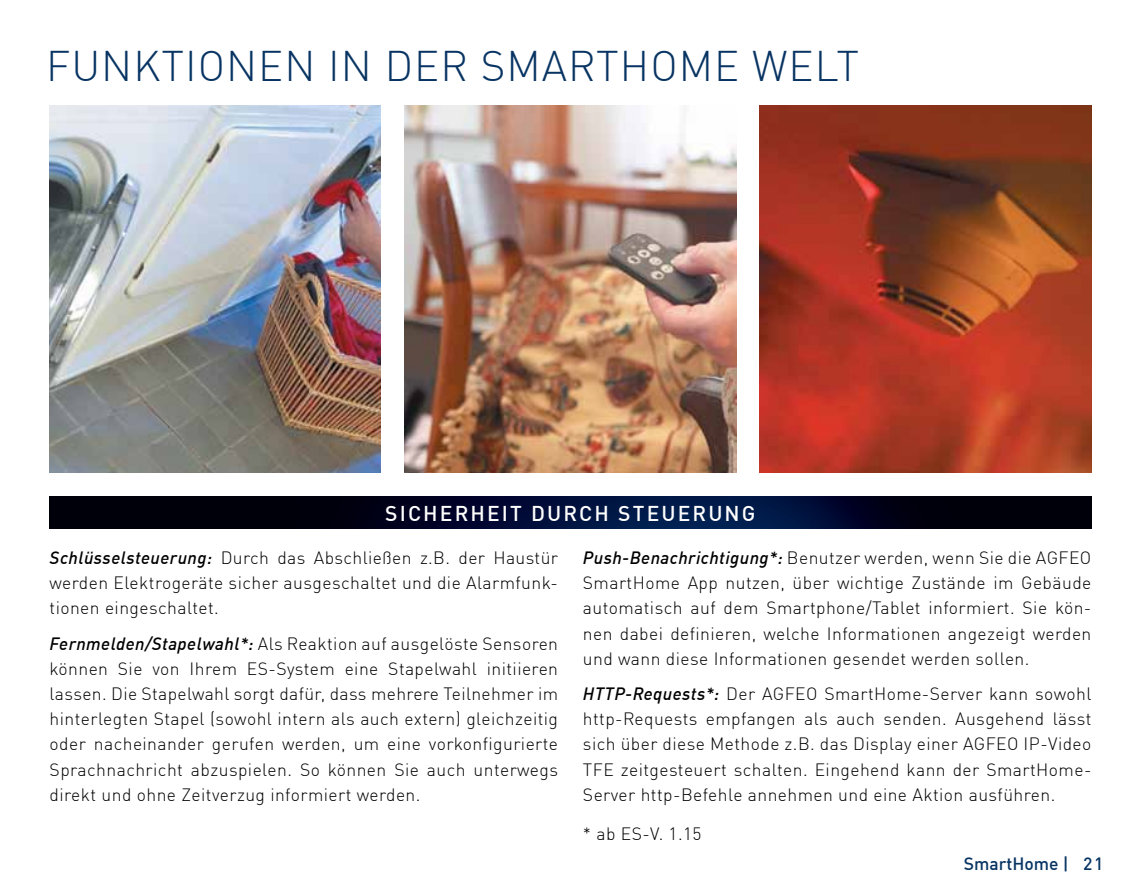
<style>
.page{position:relative;width:1141px;height:893px;background:#fff}
.page>*{position:absolute;margin:0;border:0;box-sizing:border-box;transform-origin:0 0}
.t1{font:300 42px "DIN Offc";letter-spacing:.025em;color:#083463}
.t2{font:500 21px "DIN Offc";letter-spacing:.1em;color:#fff}
.t3{font:300 17.5px/25.2px "DIN Offc";letter-spacing:.025em;color:#000;text-align:justify}
.t4{font:500 17.5px "DIN Offc";color:#083463}
.s1{font-weight:500;font-style:italic}
</style>
<div class="page">
<img style="left:50px;top:106px;width:330px;height:367px">
<img style="left:760px;top:106px;width:331px;height:367px">
<img style="left:405px;top:106px;width:331px;height:367px">
<img style="left:50px;top:496px;width:1041px;height:33px">
<h1 class="t1" style="left:46px;top:40px;width:55px">Funk</h1>
<h1 class="t1" style="left:162px;top:40px;width:699px">tion en in der SmartHome Welt</h1>
<p class="t2" style="left:385px;top:500px;width:248px">SICHERHEIT DURCH STE</p>
<p class="t2" style="left:661px;top:500px;width:93px">UERUNG</p>
<p class="t3" style="left:50px;top:545px;width:510px"><span class="s1">Schlüsselsteuerung:</span> Durch das Abschließen z.B . der H austür werden Elektrogeräte sicher ausgeschaltet und die Alarmfunk&shy;tionen eingeschaltet.</p>
<p class="t3" style="left:50px;top:630px;width:510px"><span class="s1">Fernmelden/Stapelwahl*:</span> Als Reaktion auf ausgelöste Sensoren können Sie von I hrem ES-System eine Stapelwahl initiieren lassen. Die Stapelwahl sorgt dafür, dass mehrere Teilnehmer im hinterlegten Stapel (sowohl intern als auch extern) gleichzeitig oder nacheinander gerufen werden, um eine vorkonfigurierte Sprachnachricht abzuspielen. So können Sie auch unterwegs direkt und ohne Zeitverzug informiert werden.</p>
<p class="t3" style="left:583px;top:545px;width:510px;text-align:left"><span class="s1">Push-Benachrichtigung*:</span> B enutzer werden, wenn Sie die AGFEO SmartHome App nutzen, über wichtige Zustände im Gebäude automatisch auf dem Smartphone/Tablet informiert. Sie kön&shy;nen dabei definieren, welche I nformationen angezeigt werden und wann diese I nformationen gesendet werden sollen.</p>
<p class="t3" style="left:583px;top:681px;width:510px"><span class="s1">HTTP-Requests*:</span> Der AGFEO SmartH ome-Server kann sowohl http-Requests empfangen als auch senden. Ausgehend lässt sich über diese Methode z.B. das Display einer AGFEO I P-Video TFE zeitgesteuert schalten. Eingehend kann der SmartHome-Server http-Befehle annehmen und eine Aktion ausführen.</p>
<p class="t3" style="left:583px;top:821px;width:120px">* ab ES-V. 1.15</p>
<p class="t4" style="left:964px;top:853px;width:106px">SMARTHOME |</p>
<p class="t4" style="left:1083px;top:853px;width:22px">21</p>
<p class="t4" style="left:1083px;top:853px;width:22px">19</p>
</div>
